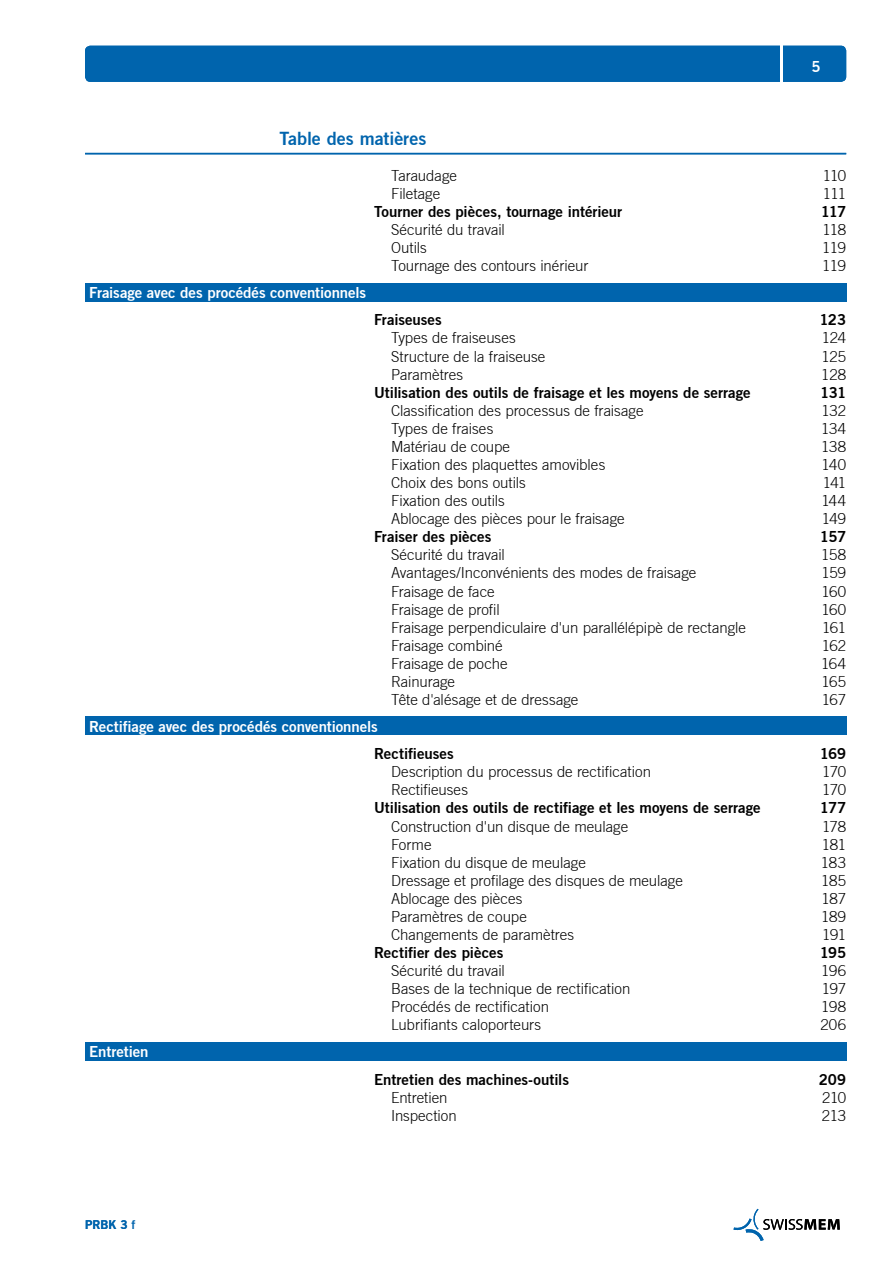
<style>
.page{position:relative;width:893px;height:1263px;background:#fff}
.page>*{position:absolute;margin:0;border:0;box-sizing:border-box;transform-origin:0 0}
.t1{font:18px "Trade Gothic Bold Two";letter-spacing:-.005em;color:#0064ad}
.t2{font:300 15px "Trade Gothic";color:#000}
.t3{font:15px "Trade Gothic Bold Two";color:#000}
.t4{font:15px "Trade Gothic Bold Two";letter-spacing:-.005em;color:#fff}
.t5{font:12px "Trade Gothic Bold Two";color:#0064ad}
</style>
<div class="page">
<div style="left:85px;top:46px;width:761px;height:36px;background:#0064ad;border-radius:5px"></div>
<hr style="left:85px;top:153px;width:761px;height:1px;background:#0064ad">
<svg style="left:733px;top:1209px;width:107px;height:32px"></svg>
<hr style="left:780px;top:36px;width:2px;height:54px;background:#fff">
<div style="left:85px;top:283px;width:761px;height:18px;background:#0064ad"></div>
<div style="left:85px;top:717px;width:761px;height:18px;background:#0064ad"></div>
<div style="left:85px;top:1042px;width:761px;height:18px;background:#0064ad"></div>
<p class="t4" style="left:811px;top:58px;width:11px">5</p>
<p class="t1" style="left:280px;top:127px;width:148px">Table des matières</p>
<p class="t2" style="left:391px;top:166px;width:67px">Taraudage</p>
<p class="t2" style="left:823px;top:166px;width:25px">110</p>
<p class="t2" style="left:391px;top:185px;width:51px">Filetage</p>
<p class="t2" style="left:823px;top:185px;width:25px">111</p>
<p class="t3" style="left:374px;top:202px;width:250px">Tourner des pièces, tournage intérieur</p>
<p class="t3" style="left:821px;top:202px;width:27px">117</p>
<p class="t2" style="left:391px;top:221px;width:115px">Sécurité du travail</p>
<p class="t2" style="left:822px;top:221px;width:25px">118</p>
<p class="t2" style="left:391px;top:239px;width:37px">Outils</p>
<p class="t2" style="left:822px;top:239px;width:25px">119</p>
<p class="t2" style="left:391px;top:257px;width:199px">Tournage des contours inérieur</p>
<p class="t2" style="left:822px;top:257px;width:25px">119</p>
<p class="t4" style="left:89px;top:283px;width:278px">Fraisage avec des procédés conventionnels</p>
<p class="t3" style="left:374px;top:311px;width:69px">Fraiseuses</p>
<p class="t3" style="left:819px;top:311px;width:28px">123</p>
<p class="t2" style="left:391px;top:329px;width:126px">Types de fraiseuses</p>
<p class="t2" style="left:822px;top:329px;width:26px">124</p>
<p class="t2" style="left:391px;top:347px;width:156px">Structure de la fraiseuse</p>
<p class="t2" style="left:821px;top:347px;width:26px">125</p>
<p class="t2" style="left:391px;top:365px;width:74px">Paramètres</p>
<p class="t2" style="left:821px;top:365px;width:26px">128</p>
<p class="t3" style="left:374px;top:383px;width:378px">Utilisation des outils de fraisage et les moyens de serrage</p>
<p class="t3" style="left:820px;top:383px;width:28px">131</p>
<p class="t2" style="left:391px;top:401px;width:254px">Classification des processus de fraisage</p>
<p class="t2" style="left:821px;top:401px;width:26px">132</p>
<p class="t2" style="left:391px;top:420px;width:104px">Types de fraises</p>
<p class="t2" style="left:821px;top:420px;width:27px">134</p>
<p class="t2" style="left:391px;top:438px;width:121px">Matériau de coupe</p>
<p class="t2" style="left:821px;top:438px;width:27px">138</p>
<p class="t2" style="left:391px;top:456px;width:216px">Fixation des plaquettes amovibles</p>
<p class="t2" style="left:821px;top:456px;width:26px">140</p>
<p class="t2" style="left:391px;top:474px;width:136px">Choix des bons outils</p>
<p class="t2" style="left:823px;top:474px;width:25px">141</p>
<p class="t2" style="left:391px;top:492px;width:115px">Fixation des outils</p>
<p class="t2" style="left:821px;top:492px;width:26px">144</p>
<p class="t2" style="left:391px;top:510px;width:235px">Ablocage des pièces pour le fraisage</p>
<p class="t2" style="left:822px;top:510px;width:26px">149</p>
<p class="t3" style="left:374px;top:528px;width:119px">Fraiser des pièces</p>
<p class="t3" style="left:820px;top:528px;width:28px">157</p>
<p class="t2" style="left:391px;top:546px;width:115px">Sécurité du travail</p>
<p class="t2" style="left:821px;top:546px;width:26px">158</p>
<p class="t2" style="left:391px;top:564px;width:307px">Avantages/Inconvénients des modes de fraisage</p>
<p class="t2" style="left:821px;top:564px;width:26px">159</p>
<p class="t2" style="left:391px;top:582px;width:105px">Fraisage de face</p>
<p class="t2" style="left:821px;top:582px;width:26px">160</p>
<p class="t2" style="left:391px;top:600px;width:110px">Fraisage de profil</p>
<p class="t2" style="left:821px;top:600px;width:26px">160</p>
<p class="t2" style="left:391px;top:618px;width:356px">Fraisage perpendiculaire d'un parallélépipè de rectangle</p>
<p class="t2" style="left:822px;top:618px;width:25px">161</p>
<p class="t2" style="left:391px;top:636px;width:113px">Fraisage combiné</p>
<p class="t2" style="left:822px;top:636px;width:26px">162</p>
<p class="t2" style="left:391px;top:654px;width:118px">Fraisage de poche</p>
<p class="t2" style="left:821px;top:654px;width:26px">164</p>
<p class="t2" style="left:391px;top:673px;width:66px">Rainurage</p>
<p class="t2" style="left:821px;top:673px;width:26px">165</p>
<p class="t2" style="left:391px;top:691px;width:189px">Tête d'alésage et de dressage</p>
<p class="t2" style="left:822px;top:691px;width:26px">167</p>
<p class="t4" style="left:89px;top:717px;width:290px">Rectifiage avec des procédés conventionnels</p>
<p class="t3" style="left:374px;top:744px;width:81px">Rectifieuses</p>
<p class="t3" style="left:820px;top:744px;width:28px">169</p>
<p class="t2" style="left:391px;top:763px;width:261px">Description du processus de rectification</p>
<p class="t2" style="left:822px;top:763px;width:26px">170</p>
<p class="t2" style="left:391px;top:781px;width:78px">Rectifieuses</p>
<p class="t2" style="left:822px;top:781px;width:26px">170</p>
<p class="t3" style="left:374px;top:799px;width:388px">Utilisation des outils de rectifiage et les moyens de serrage</p>
<p class="t3" style="left:820px;top:799px;width:28px">177</p>
<p class="t2" style="left:391px;top:817px;width:239px">Construction d'un disque de meulage</p>
<p class="t2" style="left:822px;top:817px;width:26px">178</p>
<p class="t2" style="left:391px;top:835px;width:42px">Forme</p>
<p class="t2" style="left:822px;top:835px;width:26px">181</p>
<p class="t2" style="left:391px;top:853px;width:196px">Fixation du disque de meulage</p>
<p class="t2" style="left:821px;top:853px;width:27px">183</p>
<p class="t2" style="left:391px;top:871px;width:293px">Dressage et profilage des disques de meulage</p>
<p class="t2" style="left:821px;top:871px;width:27px">185</p>
<p class="t2" style="left:391px;top:889px;width:133px">Ablocage des pièces</p>
<p class="t2" style="left:821px;top:889px;width:26px">187</p>
<p class="t2" style="left:391px;top:908px;width:137px">Paramètres de coupe</p>
<p class="t2" style="left:821px;top:908px;width:27px">189</p>
<p class="t2" style="left:391px;top:926px;width:185px">Changements de paramètres</p>
<p class="t2" style="left:822px;top:926px;width:26px">191</p>
<p class="t3" style="left:374px;top:943px;width:131px">Rectifier des pièces</p>
<p class="t3" style="left:820px;top:943px;width:28px">195</p>
<p class="t2" style="left:391px;top:962px;width:115px">Sécurité du travail</p>
<p class="t2" style="left:821px;top:962px;width:27px">196</p>
<p class="t2" style="left:391px;top:980px;width:241px">Bases de la technique de rectification</p>
<p class="t2" style="left:822px;top:980px;width:26px">197</p>
<p class="t2" style="left:391px;top:998px;width:159px">Procédés de rectification</p>
<p class="t2" style="left:821px;top:998px;width:27px">198</p>
<p class="t2" style="left:391px;top:1016px;width:151px">Lubrifiants caloporteurs</p>
<p class="t2" style="left:820px;top:1016px;width:27px">206</p>
<p class="t4" style="left:89px;top:1042px;width:61px">Entretien</p>
<p class="t3" style="left:374px;top:1070px;width:196px">Entretien des machines-outils</p>
<p class="t3" style="left:819px;top:1070px;width:29px">209</p>
<p class="t2" style="left:391px;top:1088px;width:58px">Entretien</p>
<p class="t2" style="left:822px;top:1088px;width:25px">210</p>
<p class="t2" style="left:391px;top:1106px;width:67px">Inspection</p>
<p class="t2" style="left:822px;top:1106px;width:26px">213</p>
<p class="t5" style="left:85px;top:1217px;width:52px">PRBK 3 f</p>
</div>
